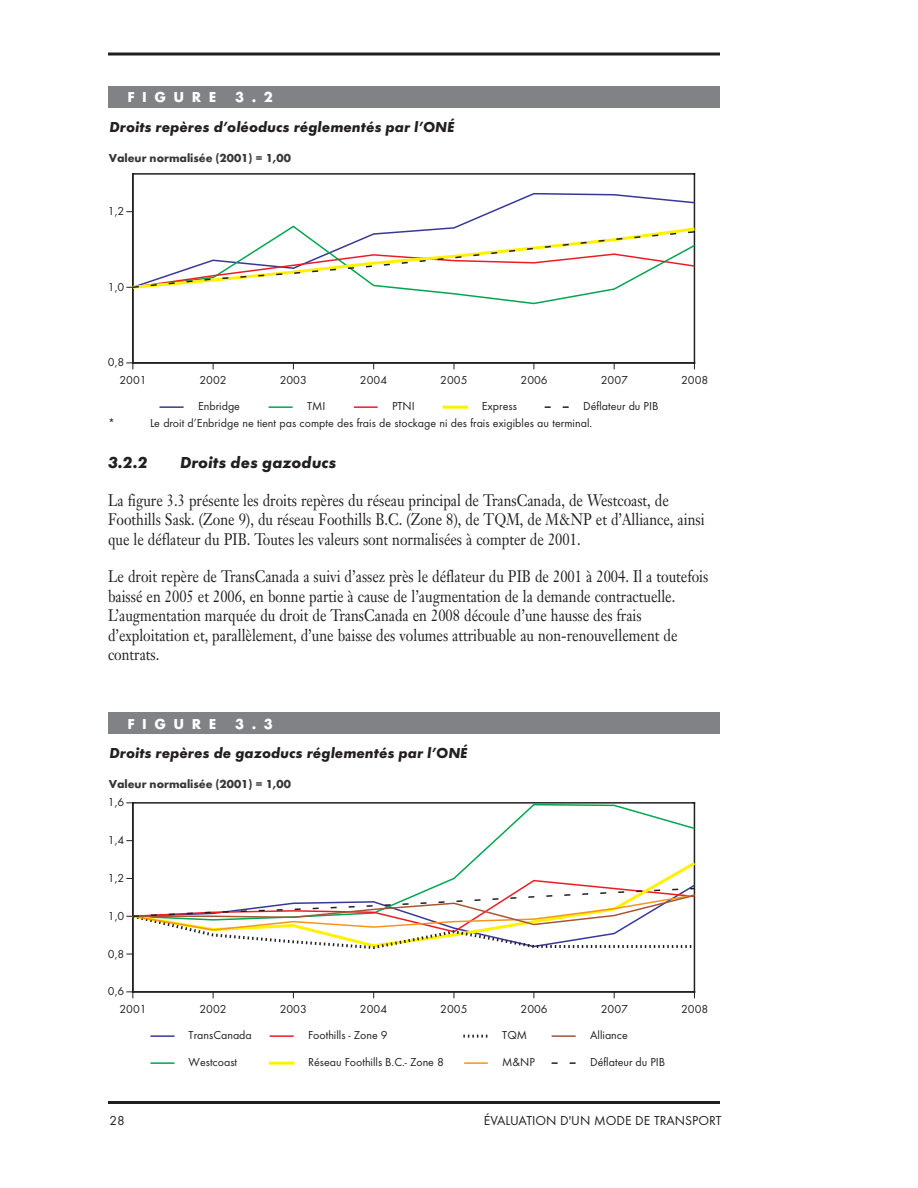
<style>
.page{position:relative;width:918px;height:1188px;background:#fff}
.page>*{position:absolute;margin:0;border:0;box-sizing:border-box;transform-origin:0 0}
.t1{font:16.5px/19.5px "Janson Text";color:#231f20;scale:.85 1}
.t2{font:italic 700 16.5px "Futura TOT";color:#231f20}
.t3{font:italic 700 15px "Futura TOT";color:#231f20}
.t4{font:700 15px "Futura TOT";letter-spacing:.5em;color:#fff}
.t5{font:13.5px "Futura TOT Boo";color:#231f20}
.t6{font:12px "Futura TOT Boo";color:#231f20}
.t7{font:700 12px "Futura TOT";color:#363639}
</style>
<div class="page">
<svg style="left:108px;top:52px;width:612px;height:4px"></svg>
<hr style="left:108px;top:1101px;width:612px;height:3px;background:#231f20">
<div style="left:108px;top:712px;width:612px;height:23px;background:#808285"></div>
<hr style="left:694px;top:802px;width:1px;height:191px;background:#231f20">
<hr style="left:132px;top:802px;width:563px;height:2px;background:#231f20">
<svg style="left:126px;top:991px;width:7px;height:7px"></svg>
<hr style="left:132px;top:991px;width:563px;height:2px;background:#231f20">
<hr style="left:132px;top:802px;width:2px;height:191px;background:#231f20">
<svg style="left:131px;top:803px;width:565px;height:56px"></svg>
<svg style="left:129px;top:859px;width:567px;height:19px"></svg>
<svg style="left:126px;top:878px;width:570px;height:77px"></svg>
<hr style="left:150px;top:1035px;width:25px;height:2px;background:#373896">
<hr style="left:150px;top:1062px;width:25px;height:2px;background:#00a650">
<hr style="left:270px;top:1035px;width:24px;height:2px;background:#ed1c24">
<hr style="left:269px;top:1062px;width:25px;height:3px;background:#fff200">
<svg style="left:463px;top:1035px;width:25px;height:3px"></svg>
<hr style="left:464px;top:1062px;width:24px;height:2px;background:#f7941d">
<hr style="left:552px;top:1035px;width:24px;height:2px;background:#a75534">
<svg style="left:552px;top:1062px;width:24px;height:2px"></svg>
<div style="left:108px;top:86px;width:612px;height:23px;background:#808285"></div>
<hr style="left:694px;top:173px;width:1px;height:191px;background:#231f20">
<hr style="left:132px;top:173px;width:563px;height:2px;background:#231f20">
<hr style="left:132px;top:362px;width:563px;height:2px;background:#231f20">
<hr style="left:132px;top:173px;width:2px;height:191px;background:#231f20">
<svg style="left:131px;top:192px;width:565px;height:33px"></svg>
<svg style="left:133px;top:225px;width:563px;height:80px"></svg>
<svg style="left:126px;top:226px;width:570px;height:65px"></svg>
<hr style="left:159px;top:406px;width:25px;height:2px;background:#373896">
<hr style="left:269px;top:406px;width:24px;height:2px;background:#00a650">
<hr style="left:354px;top:406px;width:24px;height:2px;background:#ed1c24">
<hr style="left:442px;top:406px;width:26px;height:3px;background:#fff200">
<svg style="left:545px;top:406px;width:24px;height:2px"></svg>
<p class="t4" style="left:128px;top:88px;width:43px">FIGU</p>
<p class="t4" style="left:192px;top:88px;width:24px">R E</p>
<p class="t4" style="left:235px;top:88px;width:39px">3.2</p>
<p class="t3" style="left:110px;top:118px;width:347px">Droits repères d’oléoducs réglementés par l’ONÉ</p>
<p class="t7" style="left:109px;top:151px;width:184px">Valeur normalisée (2001) = 1,00</p>
<p class="t6" style="left:108px;top:204px;width:18px">1,2</p>
<p class="t6" style="left:108px;top:280px;width:18px">1,0</p>
<p class="t6" style="left:108px;top:355px;width:18px">0,8</p>
<p class="t6" style="left:120px;top:373px;width:29px">2001</p>
<p class="t6" style="left:199px;top:373px;width:29px">2002</p>
<p class="t6" style="left:280px;top:373px;width:29px">2003</p>
<p class="t6" style="left:360px;top:373px;width:29px">2004</p>
<p class="t6" style="left:440px;top:373px;width:29px">2005</p>
<p class="t6" style="left:521px;top:373px;width:29px">2006</p>
<p class="t6" style="left:601px;top:373px;width:29px">2007</p>
<p class="t6" style="left:681px;top:373px;width:29px">2008</p>
<p class="t6" style="left:198px;top:399px;width:44px">Enbridge</p>
<p class="t6" style="left:307px;top:399px;width:20px">TMI</p>
<p class="t6" style="left:392px;top:399px;width:24px">PTNI</p>
<p class="t6" style="left:482px;top:399px;width:37px">Express</p>
<p class="t6" style="left:583px;top:399px;width:77px">Déflateur du PIB</p>
<p class="t6" style="left:108px;top:416px;width:8px">*</p>
<p class="t6" style="left:150px;top:416px;width:444px">Le droit d’Enbridge ne tient pas compte des frais de stockage ni des frais exigibles au terminal.</p>
<p class="t2" style="left:108px;top:453px;width:41px">3.2.2</p>
<p class="t2" style="left:180px;top:453px;width:158px">Droits des gazoducs</p>
<p class="t1" style="left:108px;top:490px;width:703px">La figure 3.3 présente les droits repères du réseau principal de TransCanada, de Westcoast, de<br>Foothills Sask. (Zone 9), du réseau Foothills B.C. (Zone 8), de TQM, de M&amp;NP et d’Alliance, ainsi que le déflateur du PIB. Toutes les valeurs sont normalisées à compter de 2001.</p>
<p class="t1" style="left:108px;top:567px;width:708px">Le droit repère de TransCanada a suivi d’assez près le déflateur du PIB de 2001 à 2004. Il a toutefois baissé en 2005 et 2006, en bonne partie à cause de l’augmentation de la demande contractuelle.<br>L’augmentation marquée du droit de TransCanada en 2008 découle d’une hausse des frais d’exploitation et, parallèlement, d’une baisse des volumes attribuable au non-renouvellement de contrats.</p>
<p class="t4" style="left:128px;top:714px;width:43px">FIGU</p>
<p class="t4" style="left:192px;top:714px;width:24px">R E</p>
<p class="t4" style="left:235px;top:714px;width:39px">3.3</p>
<p class="t3" style="left:110px;top:744px;width:360px">Droits repères de gazoducs réglementés par l’ONÉ</p>
<p class="t7" style="left:109px;top:777px;width:184px">Valeur normalisée (2001) = 1,00</p>
<p class="t6" style="left:108px;top:795px;width:18px">1,6</p>
<p class="t6" style="left:108px;top:833px;width:18px">1,4</p>
<p class="t6" style="left:108px;top:871px;width:18px">1,2</p>
<p class="t6" style="left:108px;top:909px;width:18px">1,0</p>
<p class="t6" style="left:108px;top:946px;width:18px">0,8</p>
<p class="t6" style="left:108px;top:984px;width:18px">0,6</p>
<p class="t6" style="left:120px;top:1002px;width:29px">2001</p>
<p class="t6" style="left:199px;top:1002px;width:29px">2002</p>
<p class="t6" style="left:280px;top:1002px;width:29px">2003</p>
<p class="t6" style="left:360px;top:1002px;width:29px">2004</p>
<p class="t6" style="left:440px;top:1002px;width:29px">2005</p>
<p class="t6" style="left:521px;top:1002px;width:29px">2006</p>
<p class="t6" style="left:601px;top:1002px;width:29px">2007</p>
<p class="t6" style="left:681px;top:1002px;width:29px">2008</p>
<p class="t6" style="left:189px;top:1028px;width:65px">TransCanada</p>
<p class="t6" style="left:189px;top:1055px;width:50px">Westcoast</p>
<p class="t6" style="left:308px;top:1028px;width:81px">Foothills - Zone 9</p>
<p class="t6" style="left:308px;top:1055px;width:137px">Réseau Foothills B.C.- Zone 8</p>
<p class="t6" style="left:502px;top:1028px;width:26px">TQM</p>
<p class="t6" style="left:502px;top:1055px;width:34px">M&amp;NP</p>
<p class="t6" style="left:590px;top:1028px;width:39px">Alliance</p>
<p class="t6" style="left:590px;top:1055px;width:77px">Déflateur du PIB</p>
<p class="t5" style="left:110px;top:1112px;width:17px">28</p>
<p class="t5" style="left:484px;top:1112px;width:239px">évaluatio n d'un mod e de transpo rt</p>
</div>
